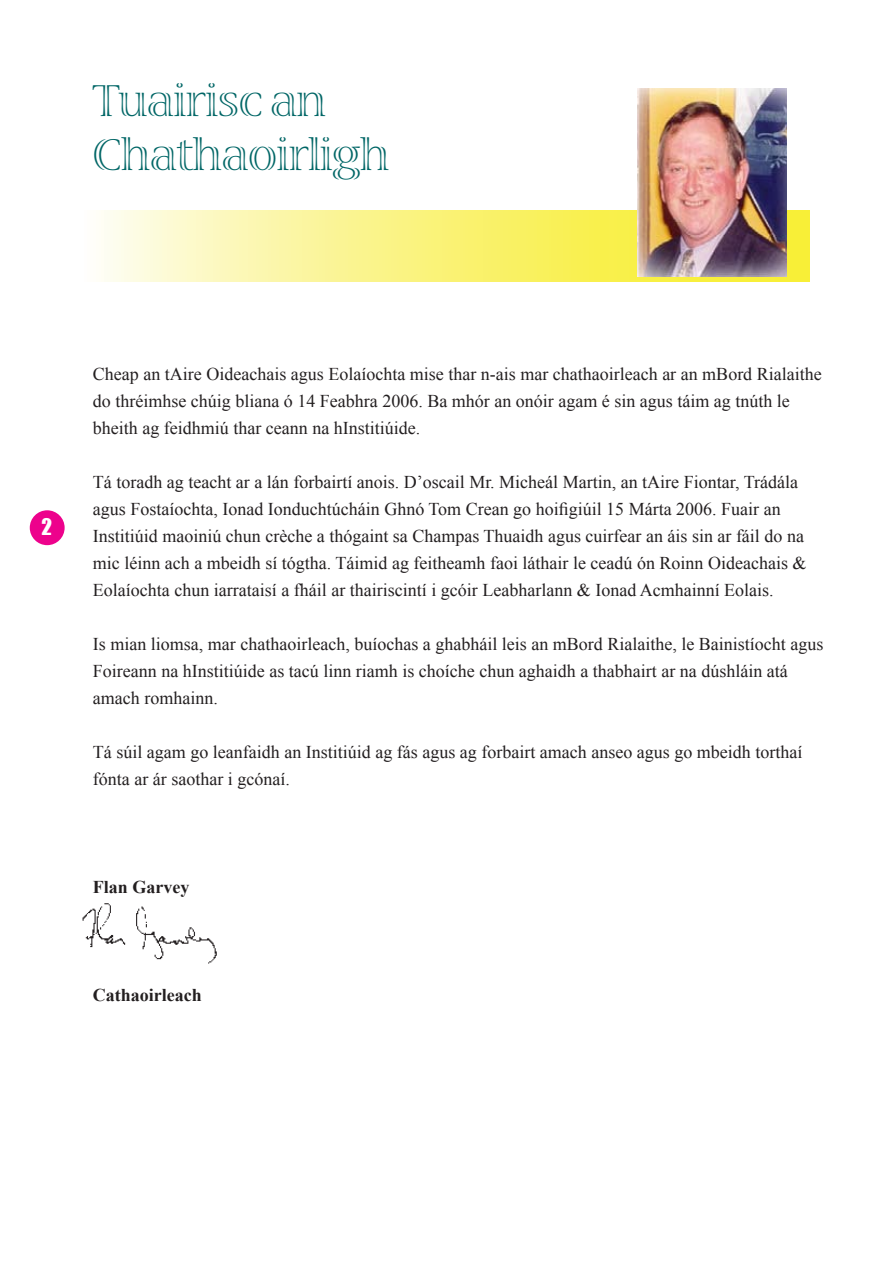
<style>
.page{position:relative;width:893px;height:1263px;background:#fff}
.page>*{position:absolute;margin:0;border:0;box-sizing:border-box;transform-origin:0 0}
.t1{font:300 45px/54px "Viva Std";color:#066}
.t2{font:21px "Impact";color:#fff}
.t3{font:18px/27px "Times New Roman";color:#231f20}
.t4{font:700 18px "Times New Roman";color:#231f20}
</style>
<div class="page">
<img style="left:82px;top:903px;width:135px;height:61px">
<svg style="left:101px;top:210px;width:709px;height:72px;background:#faf48d"></svg>
<img style="left:638px;top:88px;width:149px;height:188px">
<div style="left:30px;top:510px;width:35px;height:35px;background:#ed028c;border-radius:50%"></div>
<h1 class="t1" style="left:93px;top:75px;width:298px">Tuairisc an<br>Chathaoirligh</h1>
<p class="t2" style="left:41px;top:514px;width:12px">2</p>
<p class="t3" style="left:93px;top:361px;width:730px">Cheap an tAire Oideachais agus Eolaíochta mise thar n-ais mar chathaoirleach ar an mBord Rialaithe do thréimhse chúig bliana ó 14 Feabhra 2006. Ba mhór an onóir agam é sin agus táim ag tnúth le bheith ag feidhmiú thar ceann na hInstitiúide.</p>
<p class="t3" style="left:93px;top:469px;width:715px">Tá toradh ag teacht ar a lán forbairtí anois. D’oscail Mr. Micheál Martin, an tAire Fiontar, Trádála agus Fostaíochta, Ionad Ionduchtúcháin Ghnó Tom Crean go hoifigiúil 15 Márta 2006. Fuair an Institiúid maoiniú chun crèche a thógaint sa Champas Thuaidh agus cuirfear an áis sin ar fáil do na mic léinn ach a mbeidh sí tógtha. Táimid ag feitheamh faoi láthair le ceadú ón Roinn Oideachais &amp; Eolaíochta chun iarrataisí a fháil ar thairiscintí i gcóir Leabharlann &amp; Ionad Acmhainní Eolais.</p>
<p class="t3" style="left:93px;top:631px;width:732px">Is mian liomsa, mar chathaoirleach, buíochas a ghabháil leis an mBord Rialaithe, le Bainistíocht agus<br>Foireann na hInstitiúide as tacú linn riamh is choíche chun aghaidh a thabhairt ar na dúshláin atá amach romhainn.</p>
<p class="t3" style="left:93px;top:739px;width:711px">Tá súil agam go leanfaidh an Institiúid ag fás agus ag forbairt amach anseo agus go mbeidh torthaí fónta ar ár saothar i gcónaí.</p>
<p class="t4" style="left:93px;top:877px;width:98px">Flan Garvey</p>
<p class="t4" style="left:93px;top:985px;width:110px">Cathaoirleach</p>
</div>
